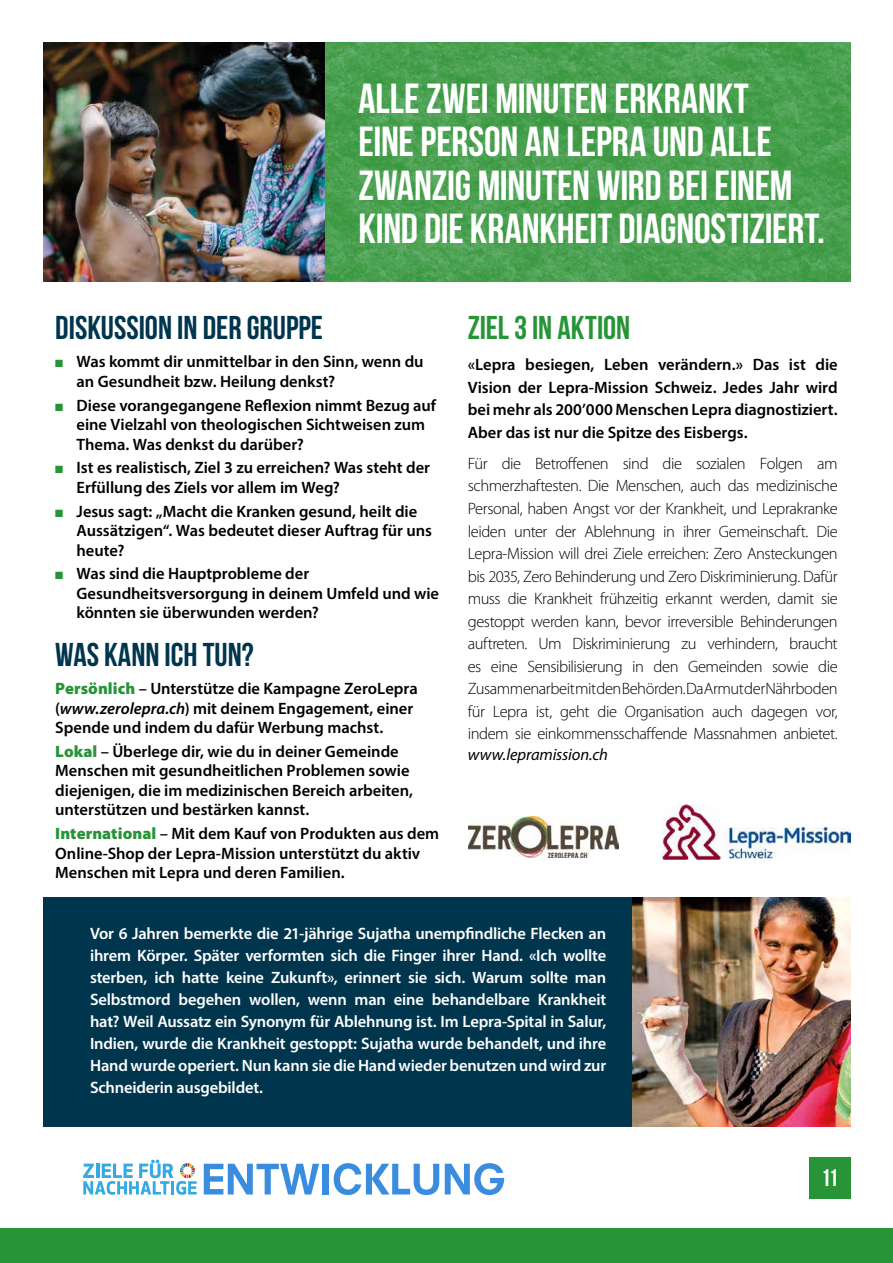
<style>
.page{position:relative;width:893px;height:1263px;background:#fff}
.page>*{position:absolute;margin:0;border:0;box-sizing:border-box;transform-origin:0 0}
.t1{font:42px/43.5px "Bebas Neue";letter-spacing:-.005em;color:#fff}
.t2{font:33px "Bebas Neue";color:#00354e}
.t3{font:33px "Bebas Neue";letter-spacing:-.005em;color:#289438}
.t4{font:24px "Bebas Neue";color:#fff}
.t5{font:600 16.5px/19.5px "Myriad Pro";color:#000}
.t6{font:300 16.5px/22.5px "Myriad Pro";letter-spacing:-.03em;color:#000;text-align:justify}
.t7{font:600 16.5px/21.9px "Myriad Pro";letter-spacing:-.01em;color:#fff;text-align:justify}
.t8{font:italic 16.5px "Myriad Pro";letter-spacing:-.005em;color:#000}
.s1{color:#289438}
.s2{font-weight:900;color:#289438}
.s3{font-style:italic}
</style>
<div class="page">
<div style="left:0;top:1229px;width:893px;height:34px;background:#289438"></div>
<div style="left:809px;top:1158px;width:41px;height:41px;background:#289438"></div>
<img style="left:43px;top:43px;width:281px;height:239px">
<div style="left:43px;top:897px;width:589px;height:230px;background:#00354e"></div>
<svg style="left:324px;top:43px;width:526px;height:239px;background:#49a04f"></svg>
<img style="left:632px;top:897px;width:218px;height:230px">
<img style="left:662px;top:804px;width:188px;height:56px">
<img style="left:469px;top:816px;width:150px;height:42px">
<svg style="left:83px;top:1160px;width:114px;height:35px"></svg>
<svg style="left:204px;top:1164px;width:115px;height:30px"></svg>
<div style="left:323px;top:1164px;width:6px;height:30px;background:#3a8dde"></div>
<svg style="left:334px;top:1163px;width:105px;height:32px"></svg>
<svg style="left:445px;top:1163px;width:59px;height:32px"></svg>
<h1 class="t1" style="left:358px;top:76px;width:468px">ALLE ZWEI MINUTEN ERKRANKT<br>EINE PERSON AN LEPRA UND ALLE<br>ZWANZIG MINUTEN WIRD BEI EINEM<br>KIND DIE KRANKHEIT DIAGNOSTIZIERT.</h1>
<h2 class="t2" style="left:55px;top:310px;width:269px">DISKUSSION IN DER GRUPPE</h2>
<p class="t5" style="left:77px;top:352px;width:349px;text-indent:-21px"><span class="s1">■</span> Was kommt dir unmittelbar in den Sinn, wenn du an Gesundheit bzw. Heilung denkst?</p>
<p class="t5" style="left:77px;top:395px;width:361px;text-indent:-21px"><span class="s1">■</span> Diese vorangegangene Reflexion nimmt Bezug auf eine Vielzahl von theologischen Sichtweisen zum<br>Thema. Was denkst du darüber?</p>
<p class="t5" style="left:77px;top:458px;width:355px;text-indent:-21px"><span class="s1">■</span> Ist es realistisch, Ziel 3 zu erreichen? Was steht der<br>Erfüllung des Ziels vor allem im Weg?</p>
<p class="t5" style="left:77px;top:501px;width:357px;text-indent:-21px"><span class="s1">■</span> Jesus sagt: „Macht die Kranken gesund, heilt die<br>Aussätzigen“. Was bedeutet dieser Auftrag für uns heute?</p>
<p class="t5" style="left:77px;top:564px;width:364px;text-indent:-21px"><span class="s1">■</span> Was sind die Hauptprobleme der<br>Gesundheitsversorgung in deinem Umfeld und wie könnten sie überwunden werden?</p>
<h2 class="t2" style="left:55px;top:636px;width:200px">WAS KANN ICH TUN?</h2>
<p class="t5" style="left:55px;top:678px;width:364px"><span class="s2">Persönlich</span> – Unterstütze die Kampagne ZeroLepra (<span class="s3">www.zerolepra.ch</span>) mit deinem Engagement, einer<br>Spende und indem du dafür Werbung machst.</p>
<p class="t5" style="left:55px;top:741px;width:359px"><span class="s2">Lokal</span> – Überlege dir, wie du in deiner Gemeinde Menschen mit gesundheitlichen Problemen sowie diejenigen, die im medizinischen Bereich arbeiten, unterstützen und bestärken kannst.</p>
<p class="t5" style="left:55px;top:823px;width:385px"><span class="s2">International</span> – Mit dem Kauf von Produkten aus dem<br>Online-Shop der Lepra-Mission unterstützt du aktiv<br>Menschen mit Lepra und deren Familien.</p>
<h2 class="t3" style="left:468px;top:310px;width:164px">ZIEL 3 IN AKTION</h2>
<p class="t5" style="left:468px;top:353px;width:371px;line-height:22.5px;text-align:justify">«Lepra besiegen, Leben verändern.» Das ist die Vision der Lepra-Mission Schweiz. Jedes Jahr wird bei mehr als 200’000 Menschen Lepra diagnostiziert.<br>Aber das ist nur die Spitze des Eisbergs.</p>
<p class="t6" style="left:468px;top:452px;width:371px">Für die Betroffenen sind die sozialen Folgen am schmerzhaftesten. Die Menschen, auch das medizinische Personal, haben Angst vor der Krankheit, und Leprakranke leiden unter der Ablehnung in ihrer Gemeinschaft. Die Lepra-Mission will drei Ziele erreichen: Zero Ansteckungen bis 2035, Zero Behinderung und Zero Diskriminierung. Dafür muss die Krankheit frühzeitig erkannt werden, damit sie gestoppt werden kann, bevor irreversible Behinderungen auftreten. Um Diskriminierung zu verhindern, braucht es eine Sensibilisierung in den Gemeinden sowie die Zusammenarbeit mit den Behörden. Da Armut der Nährboden für Lepra ist, geht die Organisation auch dagegen vor, indem sie einkommensschaffende Massnahmen anbietet.</p>
<p class="t8" style="left:468px;top:744px;width:142px">www.lepramission.ch</p>
<p class="t7" style="left:90px;top:922px;width:518px">Vor 6 Jahren bemerkte die 21-jährige Sujatha unempfindliche Flecken an ihrem Körper. Später verformten sich die Finger ihrer Hand. «Ich wollte sterben, ich hatte keine Zukunft», erinnert sie sich. Warum sollte man Selbstmord begehen wollen, wenn man eine behandelbare Krankheit hat? Weil Aussatz ein Synonym für Ablehnung ist. Im Lepra-Spital in Salur, Indien, wurde die Krankheit gestoppt: Sujatha wurde behandelt, und ihre Hand wurde operiert. Nun kann sie die Hand wieder benutzen und wird zur Schneiderin ausgebildet.</p>
<h3 class="t4" style="left:821px;top:1164px;width:19px">11</h3>
</div>
